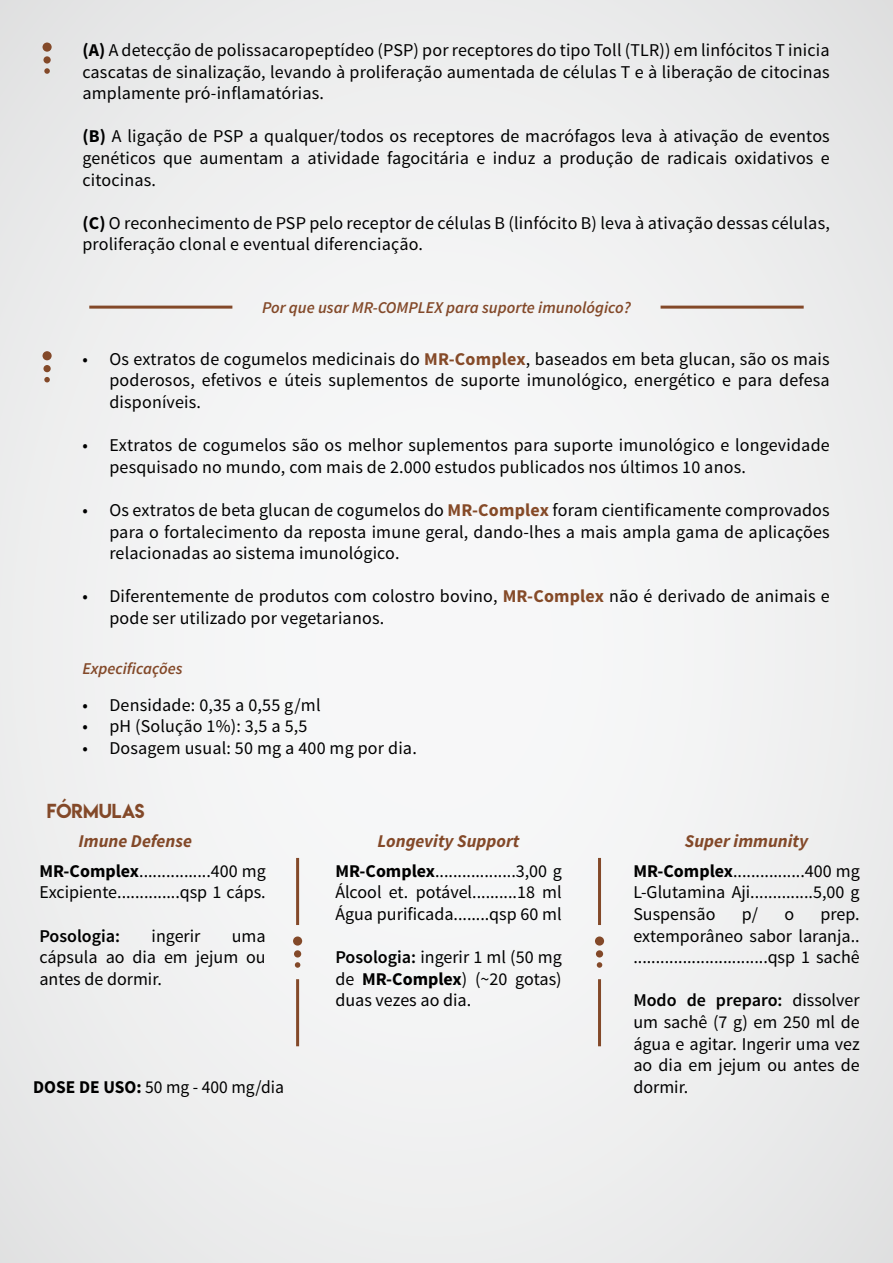
<style>
.page{position:relative;width:893px;height:1263px;background:#f0f0f1}
.page>*{position:absolute;margin:0;border:0;box-sizing:border-box;transform-origin:0 0}
.t1{font:18px/21.6px "Source Sans Pro";letter-spacing:.01em;color:#000;text-align:justify}
.t2{font:italic 700 18px "Source Sans Pro";color:#834929}
.t3{font:600 18px "Source Sans Pro";color:#000}
.t4{font:18px "Lemon Milk";color:#834929}
.t5{font:italic 600 16.5px "Source Sans Pro";color:#834929}
.s1{font-weight:700}
.s2{font-weight:700;color:#854a28}
.s3{font-weight:700;font-style:italic;color:#834929}
.s4{font-weight:600}
</style>
<div class="page">
<div style="left:43px;top:43px;width:9px;height:9px;background:#834929;border-radius:50%"></div>
<div style="left:43px;top:56px;width:8px;height:8px;background:#834929;border-radius:50%"></div>
<svg style="left:44px;top:68px;width:6px;height:6px"></svg>
<hr style="left:661px;top:306px;width:143px;height:3px;background:#834929">
<hr style="left:89px;top:306px;width:143px;height:3px;background:#834929">
<div style="left:43px;top:351px;width:9px;height:9px;background:#834929;border-radius:50%"></div>
<div style="left:43px;top:365px;width:8px;height:7px;background:#834929;border-radius:50%"></div>
<svg style="left:44px;top:377px;width:6px;height:5px"></svg>
<hr style="left:296px;top:979px;width:3px;height:67px;background:#834929">
<hr style="left:296px;top:858px;width:3px;height:67px;background:#834929">
<div style="left:293px;top:936px;width:9px;height:9px;background:#834929;border-radius:50%"></div>
<div style="left:294px;top:950px;width:7px;height:7px;background:#834929;border-radius:50%"></div>
<svg style="left:295px;top:962px;width:5px;height:6px"></svg>
<hr style="left:598px;top:979px;width:3px;height:67px;background:#834929">
<hr style="left:598px;top:858px;width:3px;height:67px;background:#834929">
<div style="left:595px;top:936px;width:9px;height:9px;background:#834929;border-radius:50%"></div>
<div style="left:596px;top:950px;width:7px;height:7px;background:#834929;border-radius:50%"></div>
<svg style="left:597px;top:962px;width:5px;height:6px"></svg>
<p class="t1" style="left:82px;top:40px;width:749px"><span class="s1">(A)</span> A detecção de polissacaropeptídeo (PSP) por receptores do tipo Toll (TLR)) em linfócitos T inicia cascatas de sinalização, levando à proliferação aumentada de células T e à liberação de citocinas amplamente pró-inflamatórias.</p>
<p class="t1" style="left:82px;top:126px;width:749px"><span class="s1">(B)</span> A ligação de PSP a qualquer/todos os receptores de macrófagos leva à ativação de eventos genéticos que aumentam a atividade fagocitária e induz a produção de radicais oxidativos e citocinas.</p>
<p class="t1" style="left:82px;top:212px;width:749px"><span class="s1">(C)</span> O reconhecimento de PSP pelo receptor de células B (linfócito B) leva à ativação dessas células, proliferação clonal e eventual diferenciação.</p>
<p class="t5" style="left:262px;top:297px;width:370px">Por que usar MR-COMPLEX para suporte imunológico?</p>
<p class="t1" style="left:109px;top:348px;width:722px;text-indent:-27px">• Os extratos de cogumelos medicinais do <span class="s2">MR-Complex</span>, baseados em beta glucan, são os mais poderosos, efetivos e úteis suplementos de suporte imunológico, energético e para defesa disponíveis.</p>
<p class="t1" style="left:109px;top:435px;width:722px;text-indent:-27px">• Extratos de cogumelos são os melhor suplementos para suporte imunológico e longevidade pesquisado no mundo, com mais de 2.000 estudos publicados nos últimos 10 anos.</p>
<p class="t1" style="left:109px;top:499px;width:722px;text-indent:-27px">• Os extratos de beta glucan de cogumelos do <span class="s2">MR-Complex</span> foram cientificamente comprovados para o fortalecimento da reposta imune geral, dando-lhes a mais ampla gama de aplicações relacionadas ao sistema imunológico.</p>
<p class="t1" style="left:109px;top:586px;width:722px;text-indent:-27px">• Diferentemente de produtos com colostro bovino, <span class="s2">MR-Complex</span> não é derivado de animais e pode ser utilizado por vegetarianos.</p>
<p class="t5" style="left:82px;top:658px;width:102px">Expecificações</p>
<p class="t1" style="left:82px;top:694px;width:240px">• Densidade: 0,35 a 0,55 g/ml</p>
<p class="t1" style="left:82px;top:716px;width:227px">• pH (Solução 1%): 3,5 a 5,5</p>
<p class="t1" style="left:82px;top:737px;width:336px">• Dosagem usual: 50 mg a 400 mg por dia.</p>
<p class="t4" style="left:47px;top:798px;width:99px">FÓRMULAS</p>
<p class="t2" style="left:378px;top:829px;width:143px">Longevity Support</p>
<p class="t2" style="left:78px;top:829px;width:115px">Imune Defense</p>
<p class="t1" style="left:633px;top:826px;width:228px;line-height:29.8px;text-align:center"><span class="s3">Super immunity<br></span><span class="s1">MR-Complex</span>................400 mg</p>
<p class="t1" style="left:633px;top:882px;width:228px">L-Glutamina Aji..............5,00 g<br>Suspensão</p>
<p class="t1" style="left:39px;top:860px;width:228px"><span class="s1">MR-Complex</span>................400 mg<br>Excipiente..............qsp 1 cáps.</p>
<p class="t3" style="left:39px;top:924px;width:82px">Posologia:</p>
<p class="t1" style="left:152px;top:925px;width:50px">ingerir</p>
<p class="t1" style="left:335px;top:860px;width:228px"><span class="s1">MR-Complex</span>..................3,00 g Álcool et. potável..........18 ml Água purificada........qsp 60 ml</p>
<p class="t1" style="left:335px;top:947px;width:228px"><span class="s4">Posologia:</span> ingerir 1 ml (50 mg de <span class="s1">MR-Complex</span>) (~20 gotas) duas vezes ao dia.</p>
<p class="t1" style="left:742px;top:903px;width:18px">p/</p>
<p class="t1" style="left:784px;top:903px;width:11px">o</p>
<p class="t1" style="left:633px;top:903px;width:228px;text-indent:187px">prep. extemporâneo sabor laranja.. ..............................qsp 1 sachê</p>
<p class="t1" style="left:633px;top:990px;width:228px"><span class="s4">Modo de preparo:</span> dissolver um sachê (7 g) em 250 ml de água e agitar. Ingerir uma vez ao dia em jejum ou antes de dormir.</p>
<p class="t1" style="left:39px;top:925px;width:228px;text-indent:192px">uma cápsula ao dia em jejum ou antes de dormir.</p>
<p class="t1" style="left:33px;top:1076px;width:252px"><span class="s1">DOSE DE USO:</span> 50 mg - 400 mg/dia</p>
</div>
